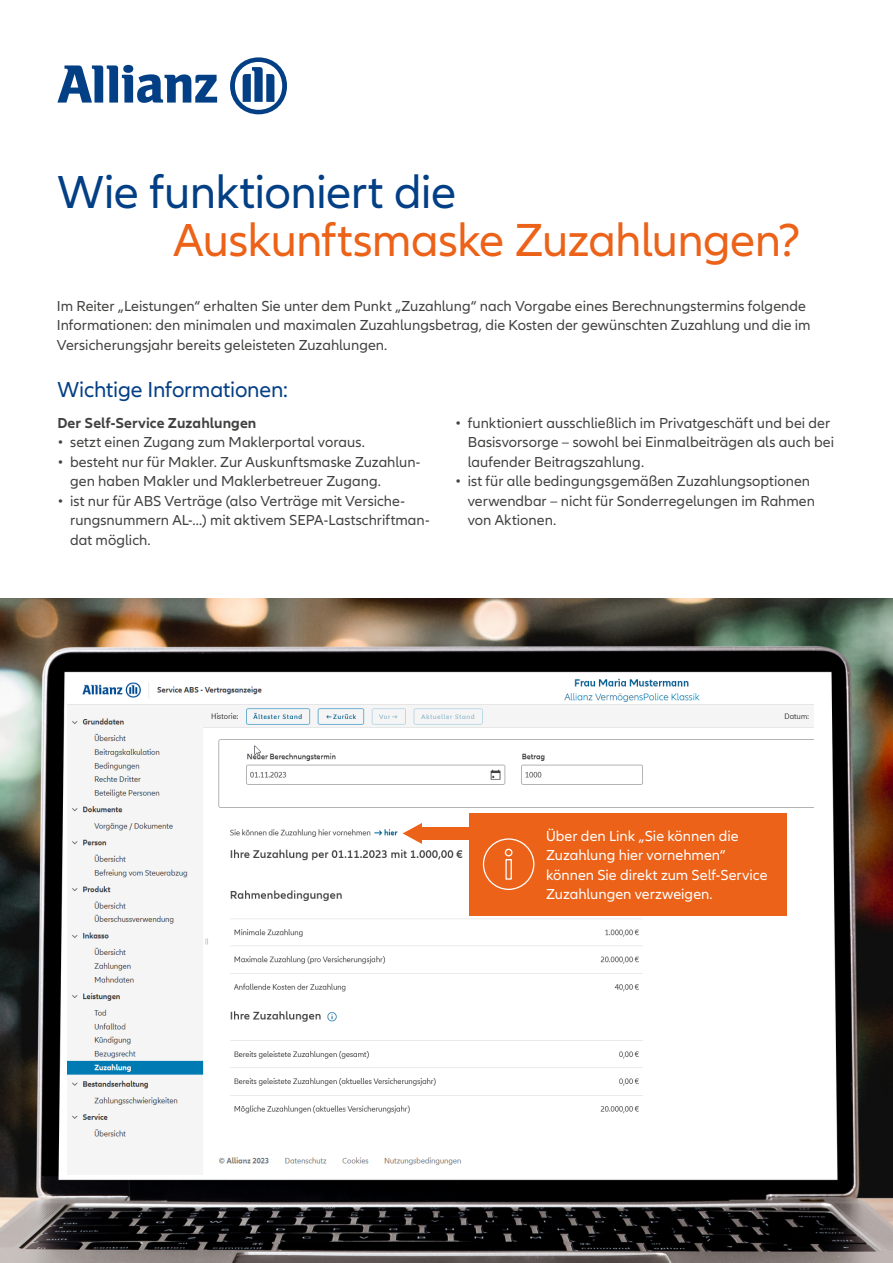
<style>
.page{position:relative;width:893px;height:1263px;background:#fff}
.page>*{position:absolute;margin:0;border:0;box-sizing:border-box;transform-origin:0 0}
.t1{font:48px "Allianz Neo";letter-spacing:-.015em;color:#eb6218}
.t2{font:48px "Allianz Neo";letter-spacing:-.015em;color:#033f85}
.Subheadline___CTA_15_18pt{font:22.5px "Allianz Neo";letter-spacing:-.01em;color:#033f85}
.Copy_10_13pt{font:15px/19.5px "Allianz Neo";color:#424241}
.Copy_10_13pt-2{font:15px/19.5px "Allianz Neo";color:#fff}
.Copy_10_13pt-3{font:700 15px "Allianz Neo";letter-spacing:.005em;color:#424241}
</style>
<div class="page">
<img style="left:0;top:598px;width:893px;height:665px">
<img style="left:68px;top:676px;width:745px;height:499px">
<div style="left:469px;top:813px;width:317px;height:102px;background:#eb6218"></div>
<div style="left:417px;top:827px;width:85px;height:12px;background:#eb6218"></div>
<svg style="left:403px;top:823px;width:19px;height:21px"></svg>
<div style="left:483px;top:838px;width:51px;height:52px;border:1px solid #fff;border-radius:50%"></div>
<svg style="left:504px;top:848px;width:9px;height:32px"></svg>
<svg style="left:57px;top:65px;width:160px;height:38px"></svg>
<svg style="left:230px;top:57px;width:57px;height:57px"></svg>
<p class="t2" style="left:57px;top:164px;width:400px">Wie funktioniert die</p>
<p class="t1" style="left:174px;top:212px;width:629px">Auskunftsmaske Zuzahlungen?</p>
<p class="Copy_10_13pt" style="left:57px;top:297px;width:755px">Im Reiter „Leistungen“ erhalten Sie unter dem Punkt „Zuzahlung“ nach Vorgabe eines Berechnungstermins folgende<br>Informationen: den minimalen und maximalen Zuzahlungsbetrag, die Kosten der gewünschten Zuzahlung und die im<br>Versicherungsjahr bereits geleisteten Zuzahlungen.</p>
<p class="Subheadline___CTA_15_18pt" style="left:57px;top:377px;width:232px">Wichtige Informationen:</p>
<p class="Copy_10_13pt-3" style="left:57px;top:414px;width:201px">Der Self-Service Zuzahlungen</p>
<p class="Copy_10_13pt" style="left:57px;top:433px;width:309px">• setzt einen Zugang zum Maklerportal voraus.</p>
<p class="Copy_10_13pt" style="left:70px;top:453px;width:352px;text-indent:-13px">• besteht nur für Makler. Zur Auskunftsmaske Zuzahlun&shy;gen haben Makler und Maklerbetreuer Zugang.</p>
<p class="Copy_10_13pt" style="left:70px;top:492px;width:361px;text-indent:-13px">• ist nur für ABS Verträge (also Verträge mit Versiche&shy;rungsnummern AL-…) mit aktivem SEPA-Lastschriftman&shy;dat möglich.</p>
<p class="Copy_10_13pt" style="left:468px;top:414px;width:368px;text-indent:-13px">• funktioniert ausschließlich im Privatgeschäft und bei der<br>Basisvorsorge – sowohl bei Einmalbeiträgen als auch bei laufender Beitragszahlung.</p>
<p class="Copy_10_13pt" style="left:468px;top:472px;width:349px;text-indent:-13px">• ist für alle bedingungsgemäßen Zuzahlungsoptionen verwendbar – nicht für Sonderregelungen im Rahmen von Aktionen.</p>
<p class="Copy_10_13pt-2" style="left:546px;top:826px;width:223px">Über den Link „Sie können die<br>Zuzahlung hier vornehmen“ können Sie direkt zum Self-Service<br>Zuzahlungen verzweigen.</p>
</div>
